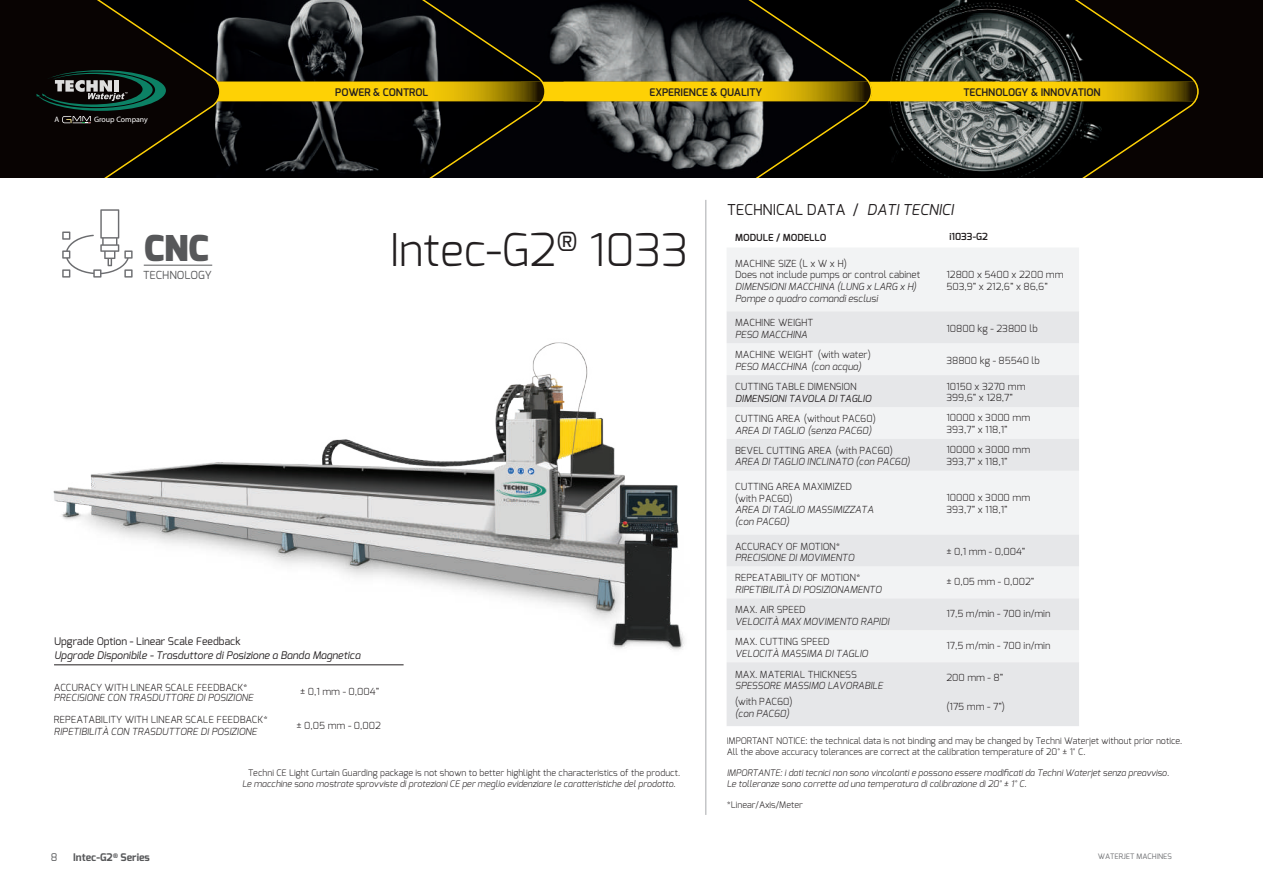
<style>
.page{position:relative;width:1263px;height:893px;background:#fff}
.page>*{position:absolute;margin:0;border:0;box-sizing:border-box;transform-origin:0 0}
.t1{font:300 45px "Exo";color:#231f20}
.t2{font:900 35.55px "Exo";color:#57585a}
.t3{font:15px "Exo";color:#231f20}
.t4{font:11.1px "Exo";color:#57585a}
.t5{font:italic 10.5px "Exo";color:#231f20}
.t6{font:600 10.5px "Exo";color:#231f20}
.t7{font:10.5px "Exo";color:#231f20}
.t8{font:700 10.5px "Exo";color:#57585a}
.t9{font:10.5px "Exo";color:#57585a}
.t10{font:300 9.75px/11.7px "Exo";color:#231f20}
.t11{font:italic 300 9.75px/11.7px "Exo";color:#231f20}
.t12{font:italic 9.75px "Exo";color:#231f20}
.t13{font:600 9.75px "Exo";color:#231f20}
.t14{font:300 9px/10.8px "Exo";color:#231f20}
.t15{font:italic 300 9px/10.8px "Exo";color:#231f20}
.t16{font:7.8px "Myriad Pro";color:#fff}
.t17{font:7.5px "Exo";color:#6c6d70}
.t18{font:800 6.15px "Exo";color:#57585a}
.s1{font-style:italic}
</style>
<div class="page">
<div style="left:0;top:0;width:1263px;height:179px;background:#080302"></div>
<img style="left:873px;top:0;width:114px;height:179px">
<img style="left:546px;top:4px;width:115px;height:175px">
<svg style="left:661px;top:0;width:212px;height:179px"></svg>
<svg style="left:987px;top:0;width:212px;height:179px"></svg>
<img style="left:221px;top:0;width:113px;height:179px">
<svg style="left:221px;top:82px;width:977px;height:19px;background:#e4bc04"></svg>
<svg style="left:9px;top:0;width:212px;height:179px"></svg>
<svg style="left:334px;top:0;width:212px;height:179px"></svg>
<svg style="left:36px;top:70px;width:130px;height:54px"></svg>
<img style="left:53px;top:342px;width:631px;height:323px">
<hr style="left:144px;top:265px;width:68px;height:1px;background:#57585a">
<svg style="left:62px;top:209px;width:71px;height:69px"></svg>
<hr style="left:705px;top:200px;width:1px;height:615px;background:#a8a9ad">
<hr style="left:54px;top:665px;width:350px;height:1px;background:#231f20">
<div style="left:727px;top:248px;width:352px;height:63px;background:#f2f3f4"></div>
<svg style="left:727px;top:311px;width:352px;height:415px;fill:#e6e7e9"></svg>
<p class="t16" style="left:54px;top:114px;width:6px">A</p>
<p class="t16" style="left:94px;top:114px;width:55px">Group Company</p>
<p class="t6" style="left:335px;top:85px;width:95px">POWER &amp; CONTROL</p>
<p class="t6" style="left:649px;top:85px;width:114px">EXPERIENCE &amp; QUALITY</p>
<p class="t6" style="left:963px;top:85px;width:138px">TECHNOLOGY &amp; INNOVATION</p>
<h2 class="t2" style="left:144px;top:225px;width:66px">CNC</h2>
<p class="t4" style="left:143px;top:268px;width:70px">TECHNOLOGY</p>
<h1 class="t1" style="left:390px;top:221px;width:300px">Intec-G2<sup>®</sup> 1033</h1>
<p class="t7" style="left:54px;top:634px;width:188px">Upgrade Option - Linear Scale Feedback</p>
<p class="t5" style="left:54px;top:649px;width:308px">Upgrade Disponibile - Trasduttore di Posizione a Banda Magnetica</p>
<p class="t10" style="left:54px;top:681px;width:195px">ACCURACY WITH LINEAR SCALE FEEDBACK*</p>
<p class="t11" style="left:54px;top:692px;width:201px">PRECISIONE CON TRASDUTTORE DI POSIZIONE</p>
<p class="t10" style="left:300px;top:685px;width:81px">± 0,1 mm - 0,004”</p>
<p class="t10" style="left:54px;top:714px;width:215px">REPEATABILITY WITH LINEAR SCALE FEEDBACK*</p>
<p class="t11" style="left:54px;top:725px;width:205px">RIPETIBILITÀ CON TRASDUTTORE DI POSIZIONE</p>
<p class="t10" style="left:297px;top:719px;width:86px">± 0,05 mm - 0,002</p>
<p class="t14" style="left:248px;top:767px;width:434px">Techni CE Light Curtain Guarding package is not shown to better highlight the characteristics of the product.</p>
<p class="t15" style="left:242px;top:778px;width:435px">Le macchine sono mostrate sprovviste di protezioni CE per meglio evidenziare le caratteristiche del prodotto.</p>
<h3 class="t3" style="left:727px;top:200px;width:228px">TECHNICAL DATA / <span class="s1">DATI TECNICI</span></h3>
<p class="t13" style="left:735px;top:231px;width:93px">MODULE / MODELLO</p>
<p class="t10" style="left:735px;top:269px;width:187px">Does not include pumps or control cabinet</p>
<p class="t11" style="left:735px;top:281px;width:183px">DIMENSIONI MACCHINA (LUNG x LARG x H)<br>Pompe o quadro comandi esclusi</p>
<p class="t10" style="left:735px;top:317px;width:79px">MACHINE WEIGHT</p>
<p class="t11" style="left:735px;top:329px;width:74px">PESO MACCHINA</p>
<p class="t10" style="left:735px;top:349px;width:79px">MACHINE WEIGHT</p>
<p class="t11" style="left:735px;top:360px;width:128px">PESO MACCHINA (con acqua)</p>
<p class="t10" style="left:735px;top:381px;width:123px">CUTTING TABLE DIMENSION</p>
<p class="t12" style="left:735px;top:392px;width:138px">DIMENSIONI TAVOLA DI TAGLIO</p>
<p class="t10" style="left:735px;top:413px;width:142px">CUTTING AREA (without PAC60)</p>
<p class="t11" style="left:735px;top:424px;width:138px">AREA DI TAGLIO (senza PAC60)</p>
<p class="t10" style="left:735px;top:444px;width:159px">BEVEL CUTTING AREA (with PAC60)</p>
<p class="t10" style="left:735px;top:481px;width:118px">CUTTING AREA MAXIMIZED (with PAC60)</p>
<p class="t11" style="left:735px;top:504px;width:140px">AREA DI TAGLIO MASSIMIZZATA (con PAC60)</p>
<p class="t10" style="left:735px;top:540px;width:107px">ACCURACY OF MOTION*</p>
<p class="t11" style="left:735px;top:552px;width:121px">PRECISIONE DI MOVIMENTO</p>
<p class="t10" style="left:735px;top:572px;width:127px">REPEATABILITY OF MOTION*</p>
<p class="t11" style="left:735px;top:584px;width:148px">RIPETIBILITÀ DI POSIZIONAMENTO</p>
<p class="t13" style="left:949px;top:231px;width:40px">i1033-G2</p>
<p class="t10" style="left:735px;top:257px;width:113px">MACHINE SIZE (L x W x H)</p>
<p class="t10" style="left:946px;top:269px;width:119px">12800 x 5400 x 2200 mm<br>503,9” x 212,6” x 86,6”</p>
<p class="t10" style="left:946px;top:322px;width:93px">10800 kg - 23800 lb</p>
<p class="t10" style="left:946px;top:354px;width:95px">38800 kg - 85540 lb</p>
<p class="t10" style="left:946px;top:380px;width:81px">10150 x 3270 mm<br>399,6” x 128,7”</p>
<p class="t10" style="left:946px;top:412px;width:85px">10000 x 3000 mm<br>393,7” x 118,1”</p>
<p class="t10" style="left:946px;top:444px;width:85px">10000 x 3000 mm<br>393,7” x 118,1”</p>
<p class="t10" style="left:946px;top:492px;width:85px">10000 x 3000 mm<br>393,7” x 118,1”</p>
<p class="t10" style="left:946px;top:545px;width:81px">± 0,1 mm - 0,004”</p>
<p class="t10" style="left:946px;top:576px;width:90px">± 0,05 mm - 0,002”</p>
<p class="t10" style="left:946px;top:608px;width:106px">17,5 m/min - 700 in/min</p>
<p class="t10" style="left:946px;top:640px;width:106px">17,5 m/min - 700 in/min</p>
<p class="t10" style="left:946px;top:672px;width:58px">200 mm - 8”</p>
<p class="t10" style="left:946px;top:700px;width:60px">(175 mm - 7”)</p>
<p class="t10" style="left:818px;top:349px;width:55px">(with water)</p>
<p class="t11" style="left:735px;top:456px;width:177px">AREA DI TAGLIO INCLINATO (con PAC60)</p>
<p class="t10" style="left:735px;top:604px;width:72px">MAX. AIR SPEED</p>
<p class="t11" style="left:735px;top:616px;width:156px">VELOCITÀ MAX MOVIMENTO RAPIDI</p>
<p class="t10" style="left:735px;top:636px;width:96px">MAX. CUTTING SPEED</p>
<p class="t11" style="left:735px;top:647px;width:134px">VELOCITÀ MASSIMA DI TAGLIO</p>
<p class="t10" style="left:735px;top:668px;width:123px">MAX. MATERIAL THICKNESS</p>
<p class="t11" style="left:735px;top:680px;width:149px">SPESSORE MASSIMO LAVORABILE</p>
<p class="t11" style="left:735px;top:708px;width:56px">(con PAC60)</p>
<p class="t10" style="left:735px;top:696px;width:59px">(with PAC60)</p>
<p class="t14" style="left:727px;top:735px;width:457px">IMPORTANT NOTICE: the technical data is not binding and may be changed by Techni Waterjet without prior notice.<br>All the above accuracy tolerances are correct at the calibration temperature of 20° ± 1° C.</p>
<p class="t15" style="left:727px;top:767px;width:444px">IMPORTANTE: i dati tecnici non sono vincolanti e possono essere modificati da Techni Waterjet senza preavviso.<br>Le tolleranze sono corrette ad una temperatura di calibrazione di 20° ± 1° C.</p>
<p class="t14" style="left:727px;top:799px;width:78px">*Linear/Axis/Meter</p>
<p class="t18" style="left:113px;top:851px;width:6px">®</p>
<p class="t17" style="left:1098px;top:851px;width:75px">WATERJET MACHINES</p>
<p class="t9" style="left:51px;top:850px;width:8px">8</p>
<p class="t8" style="left:73px;top:850px;width:78px">Intec-G2 Series</p>
</div>
